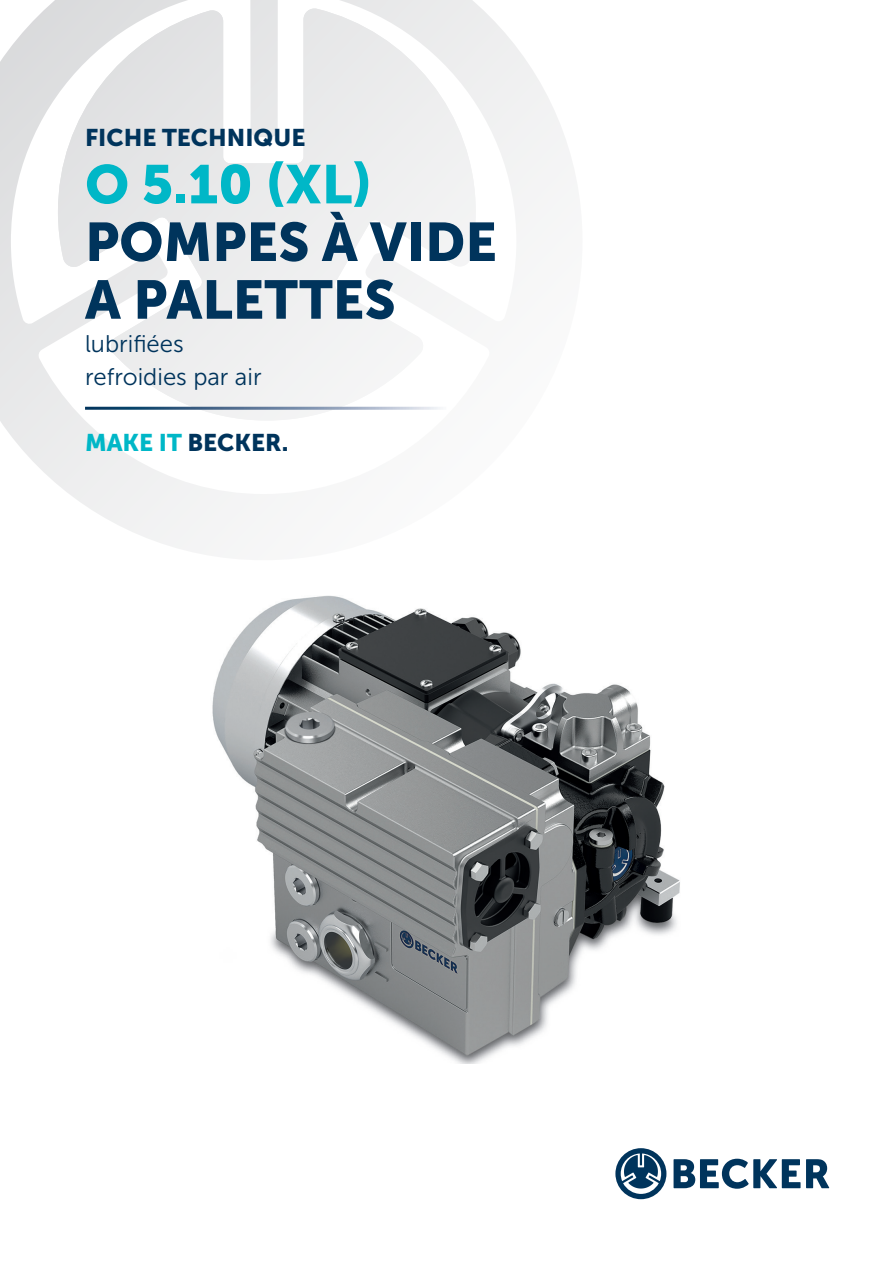
<style>
.page{position:relative;width:893px;height:1263px;background:#fff}
.page>*{position:absolute;margin:0;border:0;box-sizing:border-box;transform-origin:0 0}
.t1{font:54px/57.8px "Museo Sans 900";color:#00345c}
.t2{font:54px "Museo Sans 900";color:#00b7c7}
.t3{font:24px "Museo Sans 900";color:#00345c}
.t4{font:24px/33px "Museo Sans 300";color:#00345c}
.s1{color:#00b7c7}
</style>
<div class="page">
<svg style="left:0;top:0;width:573px;height:554px"></svg>
<svg style="left:674px;top:1159px;width:126px;height:30px"></svg>
<svg style="left:806px;top:1159px;width:23px;height:29px"></svg>
<svg style="left:615px;top:1148px;width:51px;height:51px"></svg>
<img style="left:212px;top:595px;width:468px;height:468px">
<hr style="left:85px;top:407px;width:361px;height:3px;background:#fff">
<p class="t3" style="left:85px;top:124px;width:222px">FICHE TECHNIQUE</p>
<h1 class="t2" style="left:85px;top:154px;width:289px">O 5.10 (XL)</h1>
<h1 class="t1" style="left:85px;top:213px;width:413px">POMPES À VIDE<br>A PALETTES</h1>
<p class="t4" style="left:85px;top:327px;width:178px">lubrifiées refroidies par air</p>
<p class="t3" style="left:85px;top:429px;width:205px"><span class="s1">MAKE IT</span> BECKER.</p>
</div>
